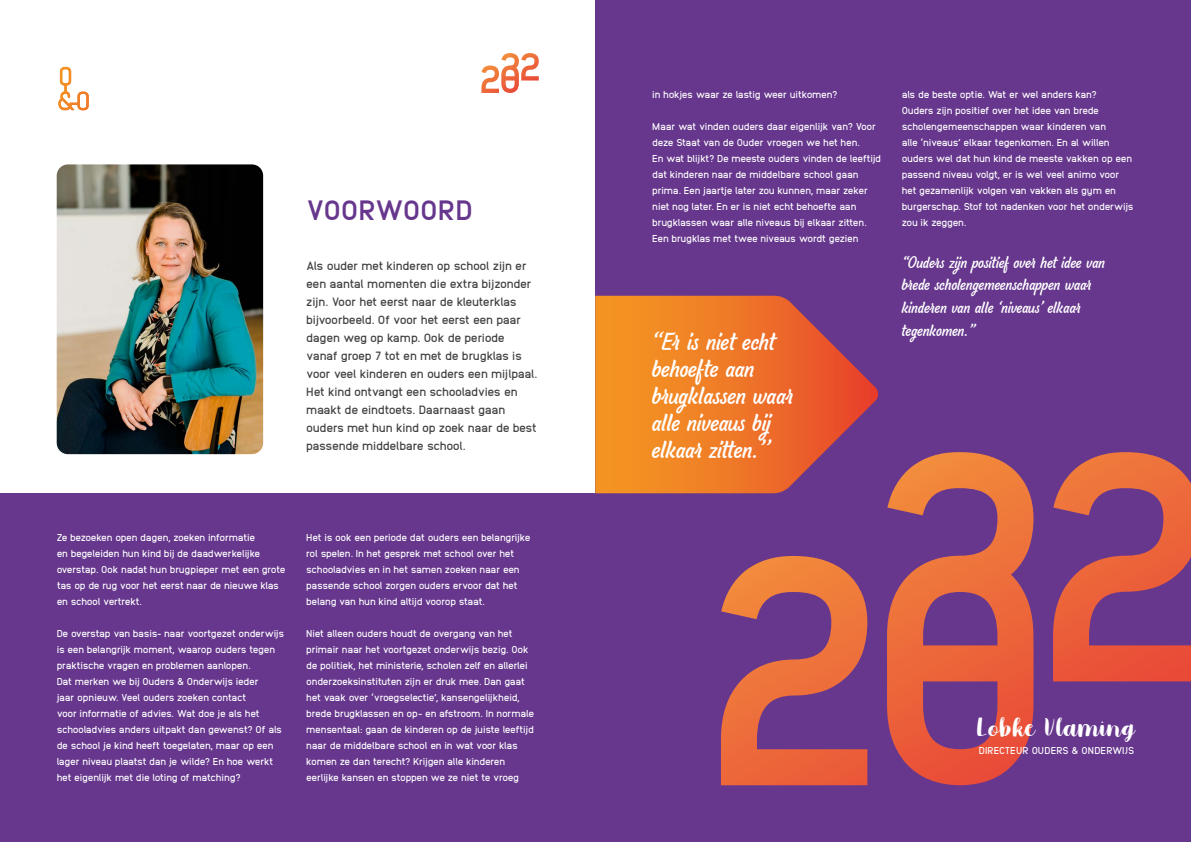
<style>
.page{position:relative;width:1191px;height:842px;background:#fff}
.page>*{position:absolute;margin:0;border:0;box-sizing:border-box;transform-origin:0 0}
.t1{font:32px "moonbright";letter-spacing:.02em;color:#fff}
.t2{font:800 28px "Anodina";letter-spacing:-.01em;color:#66378d}
.t3{font:23.5px/26.9px "Beach Bar Alt";color:#fff}
.t4{font:15.5px/22.9px "Beach Bar Alt";color:#fff}
.t5{font:700 12px/18px "Anodina";letter-spacing:-.03em;color:#3f3f40}
.t6{font:700 10px/16px "Anodina";letter-spacing:-.03em;color:#fff}
.t7{font:700 10px "Anodina";color:#fff}
</style>
<div class="page">
<div style="left:595px;top:0;width:596px;height:842px;background:#66378d"></div>
<div style="left:0;top:493px;width:595px;height:349px;background:#66378d"></div>
<svg style="left:721px;top:452px;width:470px;height:333px"></svg>
<img style="left:57px;top:164px;width:206px;height:290px">
<svg style="left:481px;top:53px;width:58px;height:40px"></svg>
<svg style="left:595px;top:296px;width:284px;height:197px"></svg>
<svg style="left:58px;top:67px;width:31px;height:43px"></svg>
<h2 class="t2" style="left:306px;top:190px;width:168px">VOORWOORD</h2>
<p class="t5" style="left:306px;top:256px;width:233px">Als ouder met kinderen op school zijn er een aantal momenten die extra bijzonder zijn. Voor het eerst naar de kleuterklas bijvoorbeeld. Of voor het eerst een paar dagen weg op kamp. Ook de periode vanaf groep 7 tot en met de brugklas is voor veel kinderen en ouders een mijlpaal.<br>Het kind ontvangt een schooladvies en maakt de eindtoets. Daarnaast gaan ouders met hun kind op zoek naar de best passende middelbare school.</p>
<p class="t6" style="left:57px;top:529px;width:230px">Ze bezoeken open dagen, zoeken informatie<br>en begeleiden hun kind bij de daadwerkelijke overstap. Ook nadat hun brugpieper met een grote tas op de rug voor het eerst naar de nieuwe klas en school vertrekt.</p>
<p class="t6" style="left:57px;top:625px;width:229px">De overstap van basis- naar voortgezet onderwijs is een belangrijk moment, waarop ouders tegen praktische vragen en problemen aanlopen.<br>Dat merken we bij Ouders &amp; Onderwijs ieder<br>jaar opnieuw. Veel ouders zoeken contact<br>voor informatie of advies. Wat doe je als het schooladvies anders uitpakt dan gewenst? Of als de school je kind heeft toegelaten, maar op een lager niveau plaatst dan je wilde? En hoe werkt het eigenlijk met die loting of matching?</p>
<p class="t6" style="left:306px;top:529px;width:226px">Het is ook een periode dat ouders een belangrijke rol spelen. In het gesprek met school over het schooladvies en in het samen zoeken naar een passende school zorgen ouders ervoor dat het belang van hun kind altijd voorop staat.</p>
<p class="t6" style="left:306px;top:625px;width:229px">Niet alleen ouders houdt de overgang van het primair naar het voortgezet onderwijs bezig. Ook de politiek, het ministerie, scholen zelf en allerlei onderzoeksinstituten zijn er druk mee. Dan gaat het vaak over ‘vroegselectie’, kansengelijkheid, brede brugklassen en op- en afstroom. In normale mensentaal: gaan de kinderen op de juiste leeftijd naar de middelbare school en in wat voor klas komen ze dan terecht? Krijgen alle kinderen eerlijke kansen en stoppen we ze niet te vroeg</p>
<p class="t6" style="left:652px;top:86px;width:187px">in hokjes waar ze lastig weer uitkomen?</p>
<p class="t6" style="left:652px;top:118px;width:230px">Maar wat vinden ouders daar eigenlijk van? Voor deze Staat van de Ouder vroegen we het hen.<br>En wat blijkt? De meeste ouders vinden de leeftijd dat kinderen naar de middelbare school gaan prima. Een jaartje later zou kunnen, maar zeker niet nog later. En er is niet echt behoefte aan brugklassen waar alle niveaus bij elkaar zitten.<br>Een brugklas met twee niveaus wordt gezien</p>
<h3 class="t3" style="left:652px;top:330px;width:143px">‘‘Er is niet echt behoefte aan brugklassen waar alle niveaus bij elkaar zitten.’’</h3>
<p class="t6" style="left:901px;top:86px;width:233px">als de beste optie. Wat er wel anders kan?<br>Ouders zijn positief over het idee van brede scholengemeenschappen waar kinderen van<br>alle ‘niveaus’ elkaar tegenkomen. En al willen ouders wel dat hun kind de meeste vakken op een passend niveau volgt, er is wel veel animo voor het gezamenlijk volgen van vakken als gym en burgerschap. Stof tot nadenken voor het onderwijs</p>
<p class="t6" style="left:901px;top:214px;width:66px">zou ik zeggen.</p>
<h3 class="t4" style="left:901px;top:252px;width:205px">“Ouders zijn positief over het idee van brede scholengemeenschappen waar kinderen van alle ‘niveaus’ elkaar tegenkomen.”</h3>
<h1 class="t1" style="left:976px;top:713px;width:159px">Lobke Vlaming</h1>
<p class="t7" style="left:978px;top:743px;width:157px">DIRECTEUR OUDERS &amp; ONDERWIJS</p>
</div>
